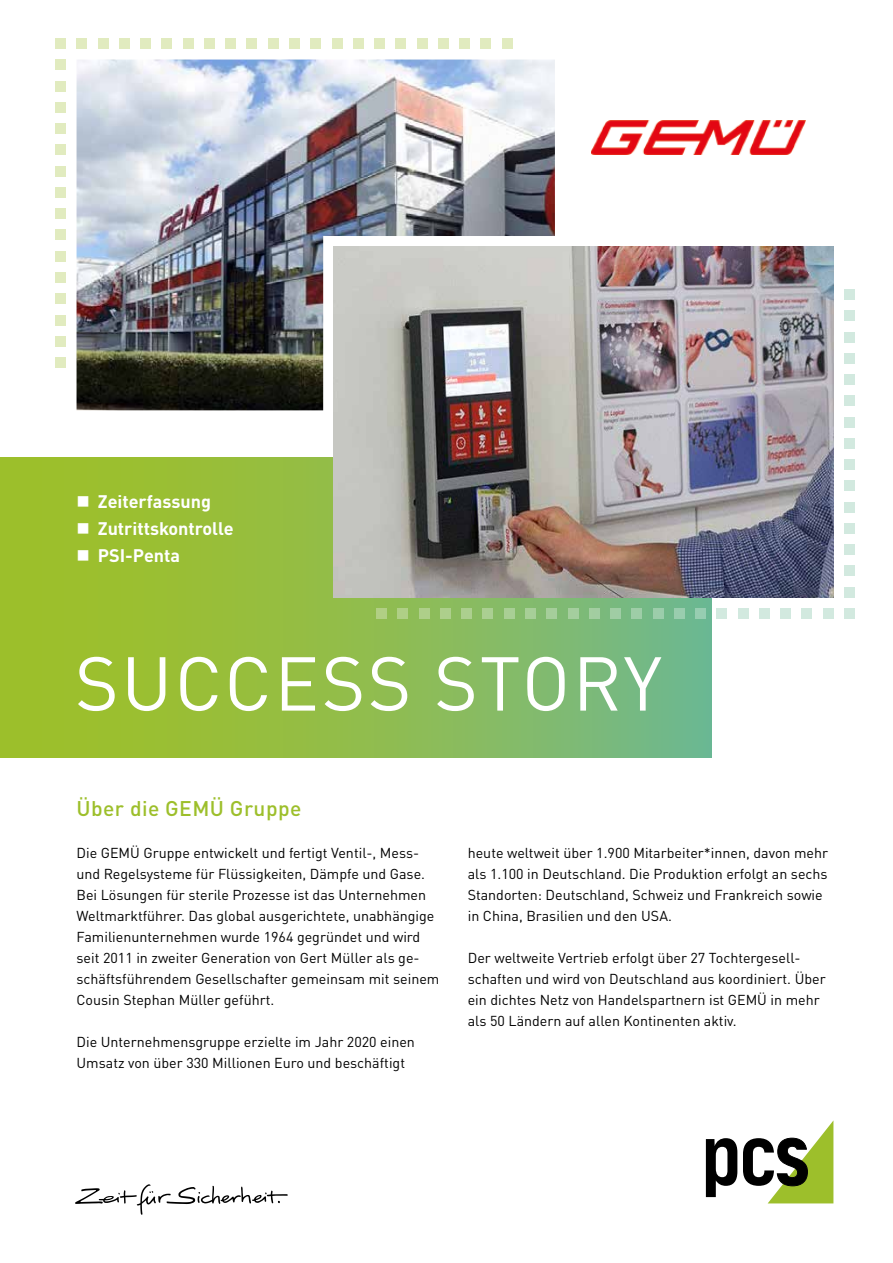
<style>
.page{position:relative;width:893px;height:1263px;background:#fff}
.page>*{position:absolute;margin:0;border:0;box-sizing:border-box;transform-origin:0 0}
.t1{font:75px "DIN Pro";letter-spacing:.025em;color:#fff}
.t2{font:500 21px "DIN Pro";letter-spacing:.02em;color:#9dbf2b}
.t3{font:700 18px "DIN Pro";color:#fff}
.t4{font:14.25px/21px "DIN Pro";color:#000}
</style>
<div class="page">
<svg style="left:706px;top:1138px;width:31px;height:59px"></svg>
<svg style="left:743px;top:1121px;width:90px;height:82px"></svg>
<svg style="left:75px;top:1184px;width:213px;height:31px"></svg>
<img style="left:591px;top:121px;width:214px;height:33px">
<div style="left:0;top:458px;width:711px;height:300px;background:linear-gradient(to right,#a5c01c,#75b889)"></div>
<img style="left:77px;top:60px;width:478px;height:350px">
<img style="left:334px;top:247px;width:499px;height:350px">
<div style="left:183px;top:38px;width:10px;height:11px;background:#e1ebbf"></div>
<div style="left:204px;top:38px;width:11px;height:11px;background:#e1ebbf"></div>
<div style="left:225px;top:38px;width:11px;height:11px;background:#e1ebbf"></div>
<div style="left:247px;top:38px;width:10px;height:11px;background:#e1ebbf"></div>
<div style="left:268px;top:38px;width:11px;height:11px;background:#e1ebbf"></div>
<div style="left:289px;top:38px;width:11px;height:11px;background:#e1ebbf"></div>
<div style="left:310px;top:38px;width:11px;height:11px;background:#e1ebbf"></div>
<div style="left:332px;top:38px;width:10px;height:11px;background:#e1ebbf"></div>
<div style="left:353px;top:38px;width:11px;height:11px;background:#e1ebbf"></div>
<div style="left:374px;top:38px;width:11px;height:11px;background:#e1ebbf"></div>
<div style="left:395px;top:38px;width:11px;height:11px;background:#e1ebbf"></div>
<div style="left:417px;top:38px;width:10px;height:11px;background:#e1ebbf"></div>
<div style="left:438px;top:38px;width:11px;height:11px;background:#e1ebbf"></div>
<div style="left:459px;top:38px;width:11px;height:11px;background:#e1ebbf"></div>
<div style="left:480px;top:38px;width:11px;height:11px;background:#e1ebbf"></div>
<div style="left:502px;top:38px;width:10px;height:11px;background:#e1ebbf"></div>
<div style="left:844px;top:417px;width:11px;height:10px;background:#d2e9df"></div>
<div style="left:844px;top:395px;width:11px;height:11px;background:#d2e9df"></div>
<div style="left:844px;top:374px;width:11px;height:11px;background:#d2e9df"></div>
<div style="left:844px;top:353px;width:11px;height:11px;background:#d2e9df"></div>
<div style="left:844px;top:332px;width:11px;height:10px;background:#d2e9df"></div>
<div style="left:844px;top:310px;width:11px;height:11px;background:#d2e9df"></div>
<div style="left:844px;top:289px;width:11px;height:11px;background:#d2e9df"></div>
<div style="left:844px;top:438px;width:11px;height:11px;background:#d2e9df"></div>
<div style="left:844px;top:459px;width:11px;height:11px;background:#d2e9df"></div>
<div style="left:844px;top:480px;width:11px;height:11px;background:#d2e9df"></div>
<div style="left:844px;top:502px;width:11px;height:10px;background:#d2e9df"></div>
<div style="left:844px;top:523px;width:11px;height:11px;background:#d2e9df"></div>
<div style="left:844px;top:544px;width:11px;height:11px;background:#d2e9df"></div>
<div style="left:844px;top:566px;width:11px;height:10px;background:#d2e9df"></div>
<div style="left:844px;top:587px;width:11px;height:10px;background:#d2e9df"></div>
<div style="left:844px;top:608px;width:11px;height:11px;background:#d2e9df"></div>
<div style="left:823px;top:608px;width:10px;height:11px;background:#d2e9df"></div>
<div style="left:801px;top:608px;width:11px;height:11px;background:#d2e9df"></div>
<div style="left:780px;top:608px;width:11px;height:11px;background:#d2e9df"></div>
<div style="left:759px;top:608px;width:11px;height:11px;background:#d2e9df"></div>
<div style="left:738px;top:608px;width:10px;height:11px;background:#d2e9df"></div>
<div style="left:716px;top:608px;width:11px;height:11px;background:#d2e9df"></div>
<div style="left:695px;top:608px;width:11px;height:11px;background:#97cdb1"></div>
<div style="left:674px;top:608px;width:11px;height:11px;background:#99cdae"></div>
<div style="left:653px;top:608px;width:10px;height:11px;background:#9ccdaa"></div>
<div style="left:631px;top:608px;width:11px;height:11px;background:#9ecda7"></div>
<div style="left:610px;top:608px;width:11px;height:11px;background:#a0cda4"></div>
<div style="left:589px;top:608px;width:11px;height:11px;background:#a2cda0"></div>
<div style="left:568px;top:608px;width:10px;height:11px;background:#a4ce9d"></div>
<div style="left:546px;top:608px;width:11px;height:11px;background:#a5ce9a"></div>
<div style="left:525px;top:608px;width:11px;height:11px;background:#a7cf98"></div>
<div style="left:504px;top:608px;width:10px;height:11px;background:#a9cf95"></div>
<div style="left:483px;top:608px;width:10px;height:11px;background:#aacf92"></div>
<div style="left:461px;top:608px;width:11px;height:11px;background:#accf8e"></div>
<div style="left:440px;top:608px;width:11px;height:11px;background:#adcf8c"></div>
<div style="left:419px;top:608px;width:10px;height:11px;background:#aecf89"></div>
<div style="left:398px;top:608px;width:10px;height:11px;background:#afcf86"></div>
<div style="left:376px;top:608px;width:11px;height:11px;background:#b1cf84"></div>
<div style="left:162px;top:38px;width:10px;height:11px;background:#e1ebbf"></div>
<div style="left:140px;top:38px;width:11px;height:11px;background:#e1ebbf"></div>
<div style="left:119px;top:38px;width:11px;height:11px;background:#e1ebbf"></div>
<div style="left:98px;top:38px;width:10px;height:11px;background:#e1ebbf"></div>
<div style="left:77px;top:38px;width:10px;height:11px;background:#e1ebbf"></div>
<div style="left:55px;top:166px;width:11px;height:10px;background:#e1ebbf"></div>
<div style="left:55px;top:187px;width:11px;height:11px;background:#e1ebbf"></div>
<div style="left:55px;top:208px;width:11px;height:11px;background:#e1ebbf"></div>
<div style="left:55px;top:230px;width:11px;height:10px;background:#e1ebbf"></div>
<div style="left:55px;top:251px;width:11px;height:10px;background:#e1ebbf"></div>
<div style="left:55px;top:272px;width:11px;height:11px;background:#e1ebbf"></div>
<div style="left:55px;top:293px;width:11px;height:11px;background:#e1ebbf"></div>
<div style="left:55px;top:315px;width:11px;height:10px;background:#e1ebbf"></div>
<div style="left:55px;top:336px;width:11px;height:11px;background:#e1ebbf"></div>
<div style="left:55px;top:357px;width:11px;height:11px;background:#e1ebbf"></div>
<div style="left:55px;top:145px;width:11px;height:10px;background:#e1ebbf"></div>
<div style="left:55px;top:123px;width:11px;height:11px;background:#e1ebbf"></div>
<div style="left:55px;top:102px;width:11px;height:11px;background:#e1ebbf"></div>
<div style="left:55px;top:81px;width:11px;height:10px;background:#e1ebbf"></div>
<div style="left:55px;top:60px;width:11px;height:10px;background:#e1ebbf"></div>
<div style="left:55px;top:38px;width:11px;height:11px;background:#e1ebbf"></div>
<p class="t3" style="left:77px;top:487px;width:136px">■ Zeiterfassung</p>
<p class="t3" style="left:77px;top:514px;width:159px">■ Zutrittskontrolle</p>
<p class="t3" style="left:77px;top:541px;width:105px">■ PSI-Penta</p>
<h1 class="t1" style="left:75px;top:626px;width:589px">SUCCESS STORY</h1>
<h2 class="t2" style="left:77px;top:792px;width:226px">Über die GEMÜ Gruppe</h2>
<p class="t4" style="left:77px;top:841px;width:364px">Die GEMÜ Gruppe entwickelt und fertigt Ventil-, Mess&shy;und Regelsysteme für Flüssigkeiten, Dämpfe und Gase.<br>Bei Lösungen für sterile Prozesse ist das Unternehmen Weltmarktführer. Das global ausgerichtete, unabhängige Familienunternehmen wurde 1964 gegründet und wird seit 2011 in zweiter Generation von Gert Müller als ge&shy;schäftsführendem Gesellschafter gemeinsam mit seinem Cousin Stephan Müller geführt.</p>
<p class="t4" style="left:77px;top:1030px;width:340px">Die Unternehmensgruppe erzielte im Jahr 2020 einen<br>Umsatz von über 330 Millionen Euro und beschäftigt</p>
<p class="t4" style="left:468px;top:841px;width:362px">heute weltweit über 1.900 Mitarbeiter*innen, davon mehr als 1.100 in Deutschland. Die Produktion erfolgt an sechs Standorten: Deutschland, Schweiz und Frankreich sowie in China, Brasilien und den USA.</p>
<p class="t4" style="left:468px;top:946px;width:359px">Der weltweite Vertrieb erfolgt über 27 Tochtergesell&shy;schaften und wird von Deutschland aus koordiniert. Über ein dichtes Netz von Handelspartnern ist GEMÜ in mehr als 50 Ländern auf allen Kontinenten aktiv.</p>
</div>
